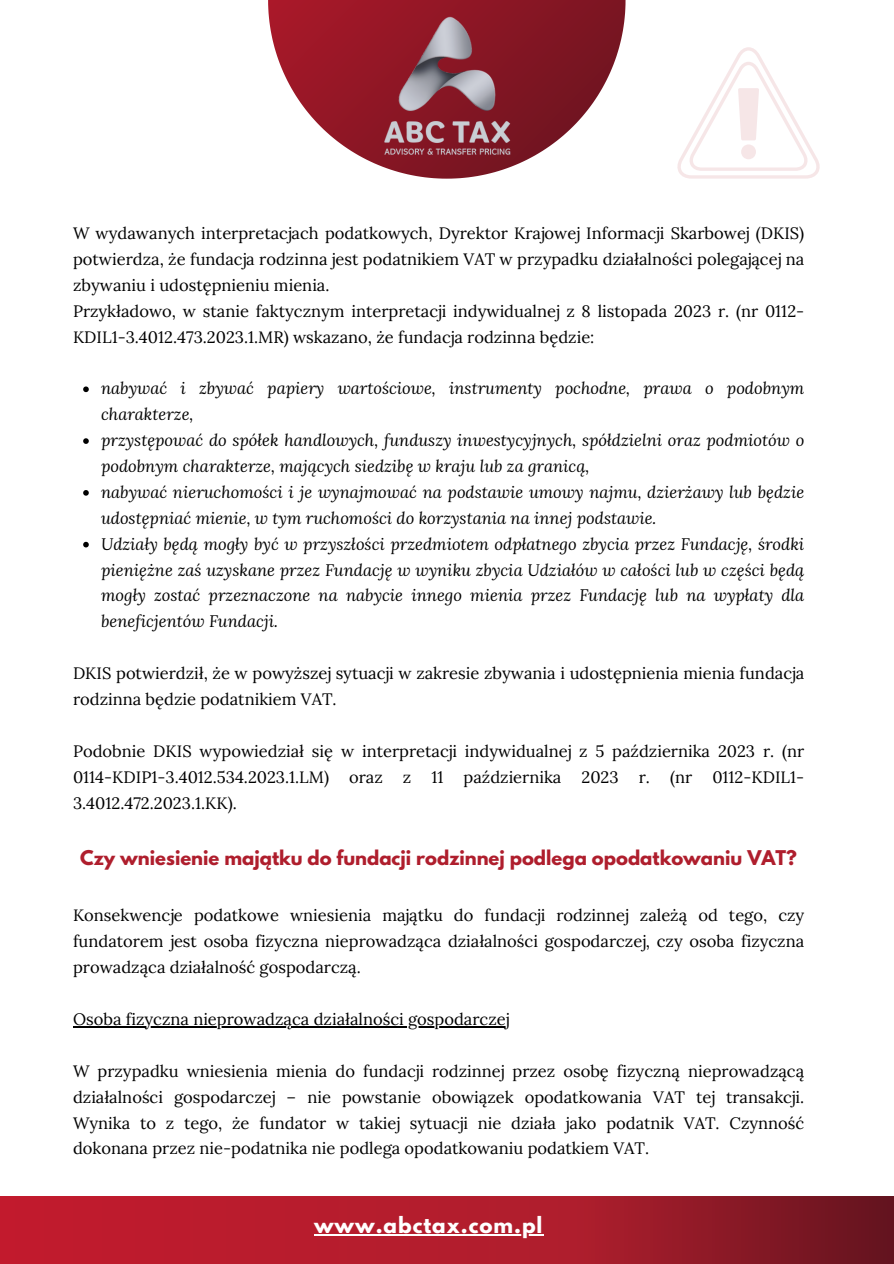
<style>
.page{position:relative;width:894px;height:1264px;background:#fff}
.page>*{position:absolute;margin:0;border:0;box-sizing:border-box;transform-origin:0 0}
.t1{font:700 19.8px "League Spartan";letter-spacing:.05em;color:#fff}
.t2{font:700 18px "League Spartan";color:#af1e2d}
.t3{font:16.5px/25.8px "Lora";color:#000;text-align:justify}
.t4{font:italic 16.5px/25.8px "Lora";color:#000}
</style>
<div class="page">
<svg style="left:0;top:1196px;width:893px;height:67px;background:#a71b2b"></svg>
<svg style="left:268px;top:0;width:356px;height:178px"></svg>
<img style="left:382px;top:0;width:129px;height:154px">
<svg style="left:677px;top:47px;width:142px;height:132px"></svg>
<hr style="left:314px;top:1234px;width:200px;height:1px;background:#fff">
<svg style="left:514px;top:1234px;width:29px;height:1px"></svg>
<svg style="left:83px;top:386px;width:6px;height:6px"></svg>
<svg style="left:83px;top:438px;width:6px;height:6px"></svg>
<svg style="left:83px;top:490px;width:6px;height:5px"></svg>
<svg style="left:83px;top:542px;width:6px;height:5px"></svg>
<hr style="left:73px;top:1026px;width:436px;height:1px;background:#000">
<p class="t3" style="left:73px;top:220px;width:732px">W wydawanych interpretacjach podatkowych, Dyrektor Krajowej Informacji Skarbowej (DKIS) potwierdza, że fundacja rodzinna jest podatnikiem VAT w przypadku działalności polegającej na zbywaniu i udostępnieniu mienia.</p>
<p class="t3" style="left:73px;top:298px;width:732px">Przykładowo, w stanie faktycznym interpretacji indywidualnej z 8 listopada 2023 r. (nr 0112-<br>KDIL1-3.4012.473.2023.1.MR) wskazano, że fundacja rodzinna będzie:</p>
<p class="t4" style="left:101px;top:375px;width:704px">nabywać i zbywać papiery wartościowe, instrumenty pochodne, prawa o podobnym charakterze,</p>
<p class="t4" style="left:101px;top:427px;width:704px">przystępować do spółek handlowych, funduszy inwestycyjnych, spółdzielni oraz podmiotów o podobnym charakterze, mających siedzibę w kraju lub za granicą,</p>
<p class="t4" style="left:101px;top:479px;width:704px">nabywać nieruchomości i je wynajmować na podstawie umowy najmu, dzierżawy lub będzie udostępniać mienie, w tym ruchomości do korzystania na innej podstawie.</p>
<p class="t4" style="left:101px;top:530px;width:704px;text-align:justify">Udziały będą mogły być w przyszłości przedmiotem odpłatnego zbycia przez Fundację, środki pieniężne zaś uzyskane przez Fundację w wyniku zbycia Udziałów w całości lub w części będą mogły zostać przeznaczone na nabycie innego mienia przez Fundację lub na wypłaty dla beneficjentów Fundacji.</p>
<p class="t3" style="left:73px;top:660px;width:732px">DKIS potwierdził, że w powyższej sytuacji w zakresie zbywania i udostępnienia mienia fundacja rodzinna będzie podatnikiem VAT.</p>
<p class="t3" style="left:73px;top:737px;width:732px">Podobnie DKIS wypowiedział się w interpretacji indywidualnej z 5 października 2023 r. (nr 0114-KDIP1-3.4012.534.2023.1.LM) oraz z 11 października 2023 r. (nr 0112-KDIL1- 3.4012.472.2023.1.KK).</p>
<h1 class="t2" style="left:80px;top:849px;width:718px">Czy wniesienie majątku do fundacji rodzinnej podlega opodatkowaniu VAT?</h1>
<p class="t3" style="left:73px;top:902px;width:732px">Konsekwencje podatkowe wniesienia majątku do fundacji rodzinnej zależą od tego, czy fundatorem jest osoba fizyczna nieprowadząca działalności gospodarczej, czy osoba fizyczna prowadząca działalność gospodarczą.</p>
<p class="t3" style="left:73px;top:1006px;width:437px">Osoba fizyczna nieprowadząca działalności gospodarczej</p>
<p class="t3" style="left:73px;top:1057px;width:732px">W przypadku wniesienia mienia do fundacji rodzinnej przez osobę fizyczną nieprowadzącą działalności gospodarczej – nie powstanie obowiązek opodatkowania VAT tej transakcji.<br>Wynika to z tego, że fundator w takiej sytuacji nie działa jako podatnik VAT. Czynność dokonana przez nie-podatnika nie podlega opodatkowaniu podatkiem VAT.</p>
<p class="t1" style="left:314px;top:1215px;width:230px">www.abctax.com.pl</p>
</div>
